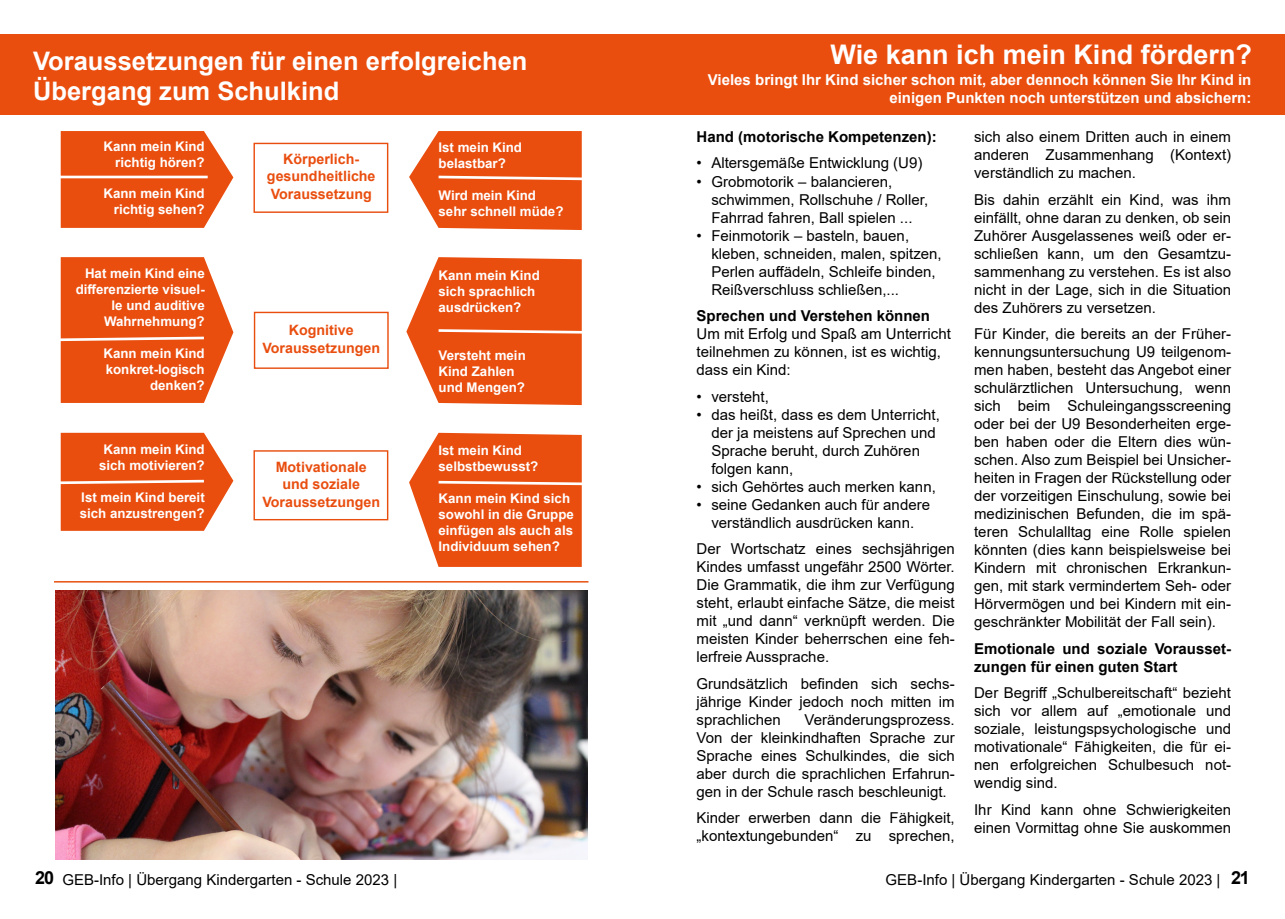
<style>
.page{position:relative;width:1285px;height:919px;background:#fff}
.page>*{position:absolute;margin:0;border:0;box-sizing:border-box;transform-origin:0 0}
.t1{font:700 27px "Arial";color:#fff}
.t2{font:700 25.5px/30.6px "Arial";color:#fff}
.t3{font:15px/18px "Arial";color:#000;text-align:justify}
.t4{font:700 15px/18px "Arial";color:#000}
.t5{font:700 15px/18px "Arial";color:#fff;text-align:right}
.t6{font:700 14.25px/17.1px "Arial";color:#e94e0f;text-align:center}
.t7{font:700 13.35px/15.9px "Arial";color:#fff}
.s1{font-weight:700;font-size:18px}
</style>
<div class="page">
<div style="left:642px;top:35px;width:642px;height:80px;background:#e94e0f"></div>
<div style="left:254px;top:312px;width:134px;height:57px;border:1px solid #e94e0f"></div>
<div style="left:253px;top:450px;width:135px;height:70px;border:1px solid #e94e0f"></div>
<div style="left:253px;top:143px;width:135px;height:70px;border:1px solid #e94e0f"></div>
<svg style="left:61px;top:131px;width:172px;height:97px;background:#ea5d24"></svg>
<hr style="left:37px;top:176px;width:171px;height:2px;background:#fff">
<svg style="left:60px;top:257px;width:173px;height:146px;background:#eb6027"></svg>
<svg style="left:60px;top:433px;width:173px;height:98px;background:#eb6129"></svg>
<svg style="left:409px;top:131px;width:173px;height:99px;background:#eb632b"></svg>
<svg style="left:406px;top:257px;width:176px;height:148px;background:#eb642c"></svg>
<svg style="left:409px;top:433px;width:173px;height:134px;background:#eb6129"></svg>
<div style="left:0;top:35px;width:642px;height:80px;background:#e94e0f"></div>
<img style="left:55px;top:590px;width:532px;height:269px">
<hr style="left:54px;top:581px;width:534px;height:1px;background:#e94e0f">
<h2 class="t2" style="left:33px;top:46px;width:496px">Voraussetzungen für einen erfolgreichen<br>Übergang zum Schulkind</h2>
<h1 class="t1" style="left:830px;top:35px;width:423px">Wie kann ich mein Kind fördern?</h1>
<p class="t5" style="left:707px;top:71px;width:545px">Vieles bringt Ihr Kind sicher schon mit, aber dennoch können Sie Ihr Kind in einigen Punkten noch unterstützen und absichern:</p>
<p class="t3" style="left:973px;top:128px;width:258px">sich also einem Dritten auch in einem anderen Zusammenhang (Kontext) verständlich zu machen.</p>
<p class="t3" style="left:973px;top:190px;width:258px">Bis dahin erzählt ein Kind, was ihm einfällt, ohne daran zu denken, ob sein Zuhörer Ausgelassenes weiß oder er&shy;schließen kann, um den Gesamtzu&shy;sammenhang zu verstehen. Es ist also nicht in der Lage, sich in die Situation des Zuhörers zu versetzen.</p>
<p class="t3" style="left:973px;top:325px;width:258px">Für Kinder, die bereits an der Früher&shy;kennungsuntersuchung U9 teilgenom&shy;men haben, besteht das Angebot einer schulärztlichen Untersuchung, wenn sich beim Schuleingangsscreening oder bei der U9 Besonderheiten erge&shy;ben haben oder die Eltern dies wün&shy;schen. Also zum Beispiel bei Unsicher&shy;heiten in Fragen der Rückstellung oder der vorzeitigen Einschulung, sowie bei medizinischen Befunden, die im spä&shy;teren Schulalltag eine Rolle spielen könnten (dies kann beispielsweise bei Kindern mit chronischen Erkrankun&shy;gen, mit stark vermindertem Seh- oder Hörvermögen und bei Kindern mit ein&shy;geschränkter Mobilität der Fall sein).</p>
<p class="t4" style="left:973px;top:639px;width:258px">Emotionale und soziale Vorausset&shy;zungen für einen guten Start</p>
<p class="t3" style="left:973px;top:684px;width:258px">Der Begriff „Schulbereitschaft“ bezieht sich vor allem auf „emotionale und soziale, leistungspsychologische und motivationale“ Fähigkeiten, die für ei&shy;nen erfolgreichen Schulbesuch not&shy;wendig sind.</p>
<p class="t3" style="left:973px;top:800px;width:258px">Ihr Kind kann ohne Schwierigkeiten einen Vormittag ohne Sie auskommen</p>
<p class="t4" style="left:696px;top:128px;width:242px">Hand (motorische Kompetenzen):</p>
<p class="t3" style="left:696px;top:154px;width:227px">• Altersgemäße Entwicklung (U9)</p>
<p class="t3" style="left:711px;top:172px;width:218px;text-align:left;text-indent:-15px">• Grobmotorik – balancieren, schwimmen, Rollschuhe / Roller,<br>Fahrrad fahren, Ball spielen ...</p>
<p class="t3" style="left:711px;top:226px;width:232px;text-align:left;text-indent:-15px">• Feinmotorik – basteln, bauen, kleben, schneiden, malen, spitzen, Perlen auffädeln, Schleife binden, Reißverschluss schließen,...</p>
<p class="t4" style="left:696px;top:307px;width:235px">Sprechen und Verstehen können</p>
<p class="t3" style="left:696px;top:325px;width:256px;text-align:left">Um mit Erfolg und Spaß am Unterricht teilnehmen zu können, ist es wichtig, dass ein Kind:</p>
<p class="t3" style="left:696px;top:387px;width:74px">• versteht,</p>
<p class="t3" style="left:711px;top:405px;width:230px;text-align:left;text-indent:-15px">• das heißt, dass es dem Unterricht, der ja meistens auf Sprechen und<br>Sprache beruht, durch Zuhören folgen kann,</p>
<p class="t3" style="left:696px;top:477px;width:241px">• sich Gehörtes auch merken kann,</p>
<p class="t3" style="left:696px;top:495px;width:235px;text-align:center">• seine Gedanken auch für andere verständlich ausdrücken kann.</p>
<p class="t3" style="left:696px;top:540px;width:260px">Der Wortschatz eines sechsjährigen Kindes umfasst ungefähr 2500 Wörter.<br>Die Grammatik, die ihm zur Verfügung steht, erlaubt einfache Sätze, die meist mit „und dann“ verknüpft werden. Die meisten Kinder beherrschen eine feh&shy;lerfreie Aussprache.</p>
<p class="t3" style="left:696px;top:674px;width:260px">Grundsätzlich befinden sich sechs&shy;jährige Kinder jedoch noch mitten im sprachlichen</p>
<p class="t7" style="left:103px;top:138px;width:103px;text-align:right">Kann mein Kind richtig hören?</p>
<p class="t7" style="left:103px;top:186px;width:103px;text-align:right">Kann mein Kind richtig sehen?</p>
<p class="t7" style="left:438px;top:139px;width:85px">Ist mein Kind belastbar?</p>
<p class="t7" style="left:438px;top:187px;width:126px">Wird mein Kind sehr schnell müde?</p>
<p class="t6" style="left:267px;top:151px;width:110px">Körperlich&shy;gesundheitliche<br>Voraussetzung</p>
<p class="t7" style="left:76px;top:266px;width:130px;text-align:right">Hat mein Kind eine differenzierte visuel&shy;le und auditive<br>Wahrnehmung?</p>
<p class="t7" style="left:103px;top:345px;width:103px;text-align:right">Kann mein Kind konkret-logisch denken?</p>
<p class="t7" style="left:438px;top:267px;width:103px">Kann mein Kind sich sprachlich ausdrücken?</p>
<p class="t7" style="left:438px;top:347px;width:89px">Versteht mein<br>Kind Zahlen und Mengen?</p>
<p class="t6" style="left:262px;top:322px;width:119px">Kognitive<br>Voraussetzungen</p>
<p class="t7" style="left:99px;top:441px;width:107px;text-align:center">Kann mein Kind sich motivieren?</p>
<p class="t7" style="left:80px;top:489px;width:126px">Ist mein Kind bereit sich anzustrengen?</p>
<p class="t7" style="left:438px;top:443px;width:101px">Ist mein Kind selbstbewusst?</p>
<p class="t7" style="left:438px;top:490px;width:137px">Kann mein Kind sich sowohl in die Gruppe einfügen als auch als<br>Individuum sehen?</p>
<p class="t6" style="left:262px;top:459px;width:119px">Motivationale und soziale<br>Voraussetzungen</p>
<p class="t3" style="left:696px;top:710px;width:260px;text-indent:108px">Veränderungsprozess.<br>Von der kleinkindhaften Sprache zur Sprache eines Schulkindes, die sich aber durch die sprachlichen Erfahrun&shy;gen in der Schule rasch beschleunigt.</p>
<p class="t3" style="left:696px;top:809px;width:260px">Kinder erwerben dann die Fähigkeit, „kontextungebunden“ zu sprechen,</p>
<p class="t3" style="left:35px;top:870px;width:363px"><span class="s1">20</span> GEB-Info | Übergang Kindergarten - Schule 2023 |</p>
<p class="t3" style="left:885px;top:870px;width:365px">GEB-Info | Übergang Kindergarten - Schule 2023 | <span class="s1">21</span></p>
</div>
